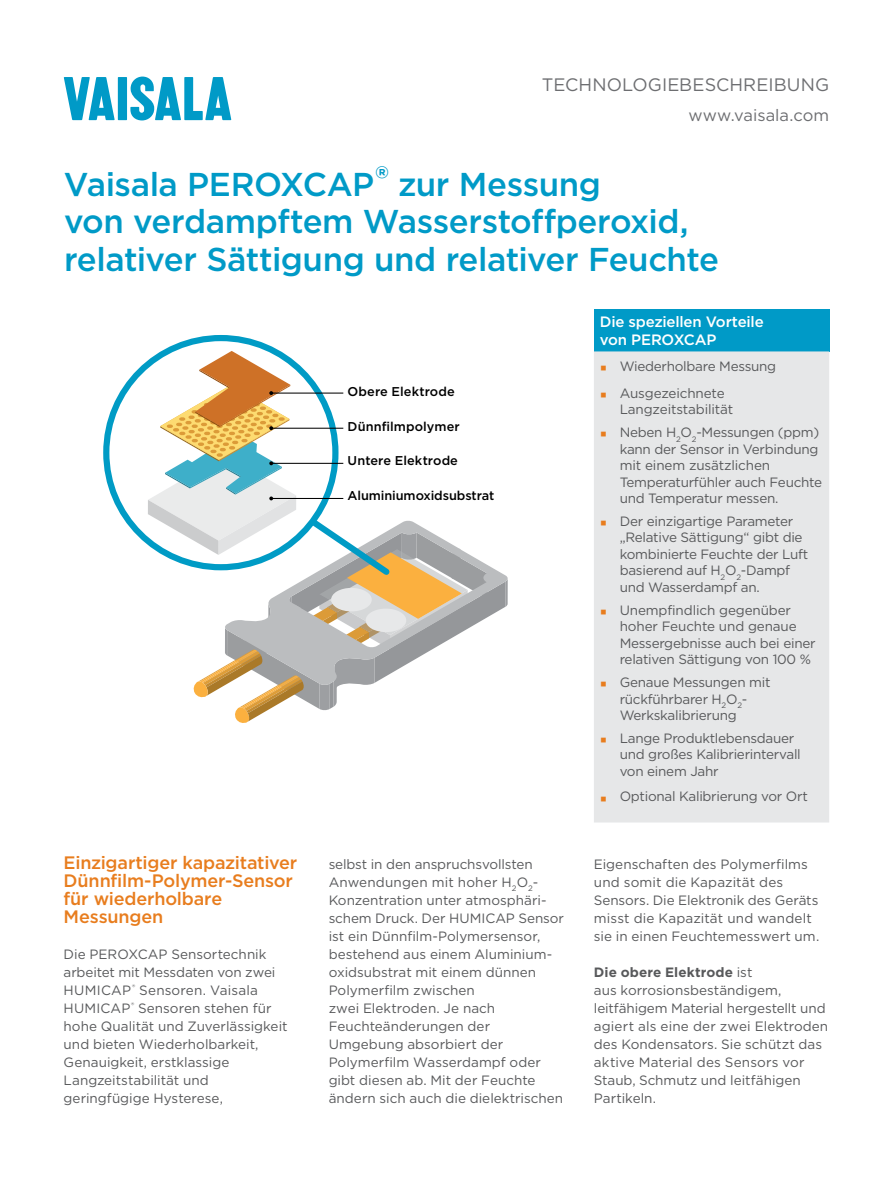
<style>
.page{position:relative;width:893px;height:1191px;background:#fff}
.page>*{position:absolute;margin:0;border:0;box-sizing:border-box;transform-origin:0 0}
.t1{font:500 33px/37.5px "Gotham";letter-spacing:-.015em;color:#009ac7}
.t2{font:500 18px/18px "Gotham";letter-spacing:-.01em;color:#e87d1e}
.t3{font:18px "Gotham";letter-spacing:.005em;color:#6d6e71}
.t4{font:16.5px "Gotham";color:#6d6e71}
.t5{font:500 15px/18px "Gotham";letter-spacing:-.01em;color:#fff}
.t6{font:13.5px/18px "Gotham";letter-spacing:-.005em;color:#58595b}
.t7{font:500 12.75px "Gotham";color:#000}
.t8{font:12.45px "Gotham";color:#000}
.s1{font-family:"Arial";font-weight:900;font-size:21px;color:#e87d1e}
.s2{font-weight:700}
</style>
<div class="page">
<svg style="left:64px;top:77px;width:51px;height:43px"></svg>
<div style="left:118px;top:77px;width:9px;height:43px;background:#009ac7"></div>
<svg style="left:130px;top:77px;width:101px;height:43px"></svg>
<svg style="left:148px;top:351px;width:360px;height:372px"></svg>
<div style="left:594px;top:309px;width:235px;height:42px;background:#009ac7"></div>
<div style="left:594px;top:351px;width:235px;height:471px;background:#e6e7e8"></div>
<div style="left:348px;top:386px;width:146px;height:133px;background:#fff"></div>
<h2 class="t3" style="left:542px;top:73px;width:289px">TECHNOLOGIEBESCHREIBUNG</h2>
<p class="t4" style="left:688px;top:105px;width:142px">www.vaisala.com</p>
<h1 class="t1" style="left:64px;top:165px;width:656px">Vaisala PEROXCAP<sup>®</sup> zur Messung<br>von verdampftem Wasserstoffperoxid, relativer Sättigung und relativer Feuchte</h1>
<h2 class="t2" style="left:64px;top:853px;width:235px">Einzigartiger kapazitativer<br>Dünnfilm-Polymer-Sensor für wiederholbare<br>Messungen</h2>
<p class="t6" style="left:64px;top:944px;width:225px">Die PEROXCAP Sensortechnik arbeitet mit Messdaten von zwei<br>HUMICAP<sup>®</sup> Sensoren. Vaisala<br>HUMICAP<sup>®</sup> Sensoren stehen für hohe Qualität und Zuverlässigkeit und bieten Wiederholbarkeit,<br>Genauigkeit, erstklassige<br>Langzeitstabilität und geringfügige Hysterese,</p>
<p class="t7" style="left:348px;top:383px;width:109px">Obere Elektrode</p>
<p class="t7" style="left:348px;top:418px;width:114px">Dünnfilmpolymer</p>
<p class="t7" style="left:348px;top:452px;width:112px">Untere Elektrode</p>
<p class="t7" style="left:348px;top:487px;width:148px">Aluminiumoxidsubstrat</p>
<p class="t8" style="left:348px;top:384px;width:102px">Upper electrode</p>
<p class="t8" style="left:348px;top:419px;width:110px">Thin-film polymer</p>
<p class="t8" style="left:348px;top:454px;width:102px">Lower electrode</p>
<p class="t8" style="left:348px;top:489px;width:113px">Alumina substrate</p>
<p class="t5" style="left:600px;top:313px;width:165px">Die speziellen Vorteile von PEROXCAP</p>
<p class="t6" style="left:600px;top:357px;width:178px"><span class="s1">▪</span> Wiederholbare Messung</p>
<p class="t6" style="left:620px;top:384px;width:115px;line-height:16.5px;text-indent:-20px"><span class="s1">▪</span> Ausgezeichnete<br>Langzeitstabilität</p>
<p class="t6" style="left:620px;top:424px;width:204px;line-height:16.5px;text-indent:-20px"><span class="s1">▪</span> Neben H<sub>2</sub>O<sub>2</sub>-Messungen (ppm) kann der Sensor in Verbindung mit einem zusätzlichen<br>Temperaturfühler auch Feuchte und Temperatur messen.</p>
<p class="t6" style="left:620px;top:512px;width:190px;line-height:16.5px;text-indent:-20px"><span class="s1">▪</span> Der einzigartige Parameter „Relative Sättigung“ gibt die kombinierte Feuchte der Luft basierend auf H<sub>2</sub>O<sub>2</sub>-Dampf und Wasserdampf an.</p>
<p class="t6" style="left:620px;top:601px;width:197px;line-height:16.5px;text-indent:-20px"><span class="s1">▪</span> Unempfindlich gegenüber hoher Feuchte und genaue<br>Messergebnisse auch bei einer relativen Sättigung von 100 %</p>
<p class="t6" style="left:620px;top:674px;width:152px;line-height:16.5px;text-indent:-20px"><span class="s1">▪</span> Genaue Messungen mit rückführbarer H<sub>2</sub>O<sub>2</sub>-<br>Werkskalibrierung</p>
<p class="t6" style="left:620px;top:729px;width:183px;line-height:16.5px;text-indent:-20px"><span class="s1">▪</span> Lange Produktlebensdauer und großes Kalibrierintervall von einem Jahr</p>
<p class="t6" style="left:600px;top:787px;width:209px"><span class="s1">▪</span> Optional Kalibrierung vor Ort</p>
<p class="t6" style="left:329px;top:854px;width:237px">selbst in den anspruchsvollsten<br>Anwendungen mit hoher H<sub>2</sub>O<sub>2</sub>-<br>Konzentration unter atmosphäri&shy;schem Druck. Der HUMICAP Sensor ist ein Dünnfilm-Polymersensor, bestehend aus einem Aluminium&shy;oxidsubstrat mit einem dünnen<br>Polymerfilm zwischen<br>zwei Elektroden. Je nach<br>Feuchteänderungen der<br>Umgebung absorbiert der<br>Polymerfilm Wasserdampf oder gibt diesen ab. Mit der Feuchte ändern sich auch die dielektrischen</p>
<p class="t6" style="left:594px;top:854px;width:227px">Eigenschaften des Polymerfilms und somit die Kapazität des<br>Sensors. Die Elektronik des Geräts misst die Kapazität und wandelt sie in einen Feuchtemesswert um.</p>
<p class="t6" style="left:594px;top:962px;width:236px"><span class="s2">Die obere Elektrode</span> ist<br>aus korrosionsbeständigem, leitfähigem Material hergestellt und agiert als eine der zwei Elektroden des Kondensators. Sie schützt das aktive Material des Sensors vor<br>Staub, Schmutz und leitfähigen<br>Partikeln.</p>
</div>
